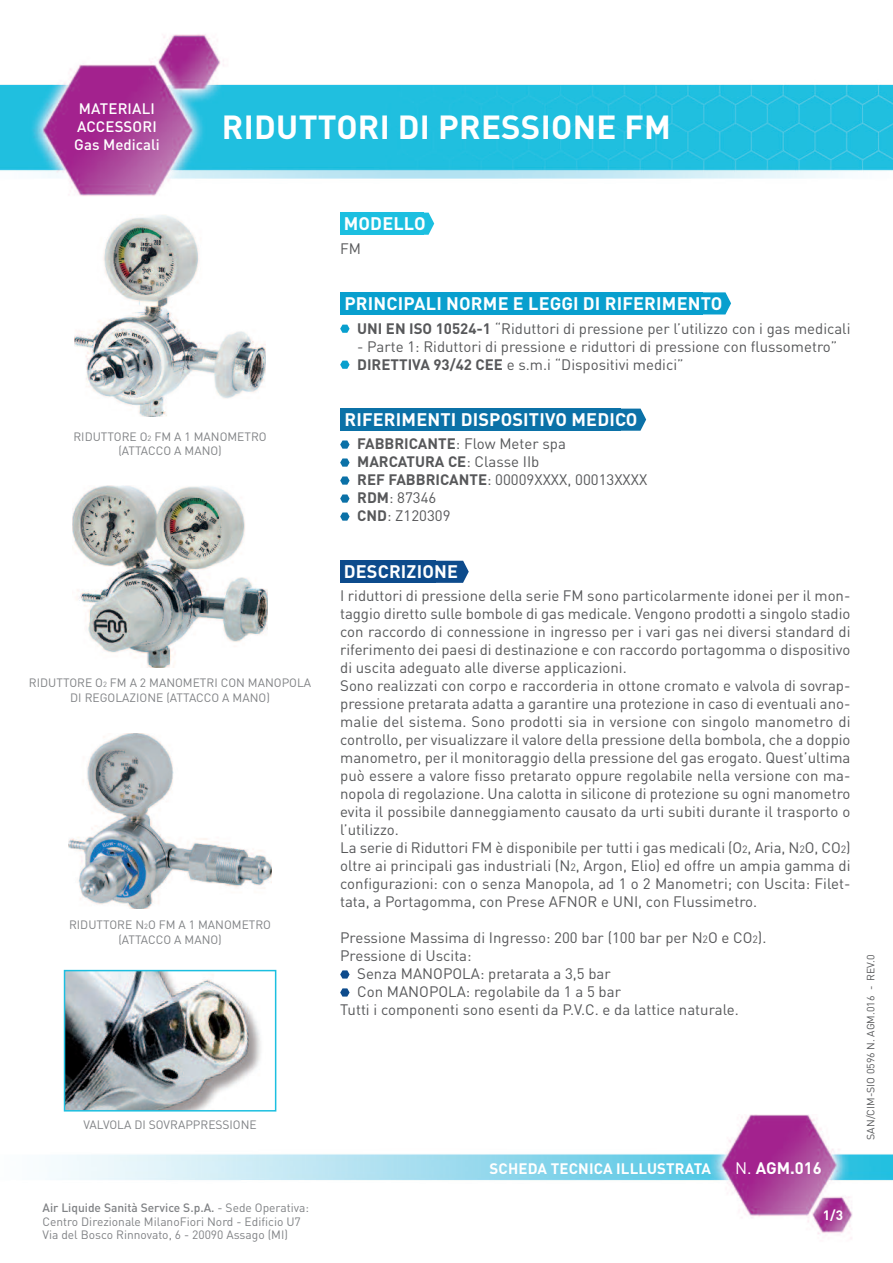
<style>
.page{position:relative;width:893px;height:1263px;background:#fff}
.page>*{position:absolute;margin:0;border:0;box-sizing:border-box;transform-origin:0 0}
.t1{font:700 33px "DINOT";letter-spacing:.01em;color:#fff}
.t2{font:700 18px "DINOT";letter-spacing:.01em;color:#fff}
.t3{font:700 16.5px "DINOT";color:#fff}
.t4{font:15px/18px "DINOT";color:#57585a}
.t5{font:500 15px/18px "DINOT";letter-spacing:.01em;color:#fff;text-align:center}
.t6{font:700 15px "DINOT";letter-spacing:.01em;color:#fff}
.t7{font:700 13.5px "DINOT";color:#fff}
.t8{font:12px/14.4px "DINOT";color:#808285;text-align:center}
.t9{font:10.5px "DINOT";color:#57585a}
.s1{font-size:7.5px}
.s2{font-weight:500}
.s3{font-weight:700}
.s4{font-size:10.5px}
.s5{font-weight:400}
</style>
<div class="page">
<img style="left:49px;top:1115px;width:844px;height:124px">
<img style="left:0;top:34px;width:893px;height:162px">
<div style="left:340px;top:409px;width:281px;height:22px;background:#0b71a7"></div>
<svg style="left:424px;top:213px;width:10px;height:22px"></svg>
<div style="left:340px;top:213px;width:84px;height:22px;background:#1cbfe0"></div>
<svg style="left:621px;top:409px;width:25px;height:22px"></svg>
<svg style="left:436px;top:561px;width:33px;height:22px"></svg>
<div style="left:340px;top:561px;width:96px;height:22px;background:#0d4b8c"></div>
<div style="left:340px;top:292px;width:362px;height:22px;background:#089fce"></div>
<svg style="left:702px;top:292px;width:29px;height:22px"></svg>
<svg style="left:340px;top:325px;width:10px;height:8px"></svg>
<svg style="left:340px;top:361px;width:10px;height:8px"></svg>
<svg style="left:340px;top:440px;width:10px;height:9px"></svg>
<svg style="left:340px;top:458px;width:10px;height:9px"></svg>
<svg style="left:340px;top:476px;width:10px;height:9px"></svg>
<svg style="left:340px;top:494px;width:10px;height:9px"></svg>
<svg style="left:340px;top:512px;width:10px;height:9px"></svg>
<svg style="left:340px;top:970px;width:10px;height:8px"></svg>
<svg style="left:340px;top:988px;width:10px;height:8px"></svg>
<img style="left:75px;top:215px;width:190px;height:201px">
<img style="left:72px;top:485px;width:196px;height:182px">
<img style="left:69px;top:733px;width:202px;height:176px">
<img style="left:67px;top:973px;width:194px;height:135px">
<div style="left:64px;top:970px;width:212px;height:141px;border:2px solid #1cbfe0"></div>
<p class="t5" style="left:74px;top:101px;width:87px">MATERIALI<br>ACCESSORI<br>Gas Medicali</p>
<h1 class="t1" style="left:222px;top:116px;width:451px">RIDUTTORI DI PRESSIONE FM</h1>
<p class="t8" style="left:73px;top:430px;width:195px">RIDUTTORE O<span class="s1">2</span> FM A 1 MANOMETRO (ATTACCO A MANO)</p>
<p class="t8" style="left:29px;top:677px;width:284px">RIDUTTORE O<span class="s1">2</span> FM A 2 MANOMETRI CON MANOPOLA<br>DI REGOLAZIONE (ATTACCO A MANO)</p>
<p class="t8" style="left:69px;top:919px;width:204px">RIDUTTORE N<span class="s1">2</span>O FM A 1 MANOMETRO (ATTACCO A MANO)</p>
<p class="t8" style="left:84px;top:1119px;width:175px">VALVOLA DI SOVRAPPRESSIONE</p>
<p class="t8" style="left:43px;top:1202px;width:268px;line-height:13.5px;text-align:left"><span class="s2">Air Liquide Sanità Service S.p.A.</span> - Sede Operativa:<br>Centro Direzionale MilanoFiori Nord - Edificio U7<br>Via del Bosco Rinnovato, 6 - 20090 Assago (MI)</p>
<p class="t2" style="left:344px;top:217px;width:83px">MODELLO</p>
<p class="t4" style="left:340px;top:241px;width:22px">FM</p>
<p class="t2" style="left:344px;top:297px;width:379px">PRINCIPALI NORME E LEGGI DI RIFERIMENTO</p>
<p class="t4" style="left:357px;top:321px;width:495px"><span class="s3">UNI EN ISO 10524-1</span> “Riduttori di pressione per l’utilizzo con i gas medicali</p>
<p class="t4" style="left:357px;top:339px;width:482px">- Parte 1: Riduttori di pressione e riduttori di pressione con flussometro”<br><span class="s3">DIRETTIVA 93/42 CEE</span> e s.m.i “Dispositivi medici”</p>
<p class="t2" style="left:344px;top:413px;width:294px">RIFERIMENTI DISPOSITIVO MEDICO</p>
<p class="t4" style="left:357px;top:437px;width:292px"><span class="s3">FABBRICANTE</span>: Flow Meter spa<br><span class="s3">MARCATURA CE</span>: Classe IIb<br><span class="s3">REF FABBRICANTE</span>: 00009XXXX, 00013XXXX<br><span class="s3">RDM</span>: 87346<br><span class="s3">CND</span>: Z120309</p>
<p class="t2" style="left:344px;top:565px;width:116px">DESCRIZIONE</p>
<p class="t4" style="left:340px;top:589px;width:512px">I riduttori di pressione della serie FM sono particolarmente idonei per il mon&shy;taggio diretto sulle bombole di gas medicale. Vengono prodotti a singolo stadio con raccordo di connessione in ingresso per i vari gas nei diversi standard di riferimento dei paesi di destinazione e con raccordo portagomma o dispositivo di uscita adeguato alle diverse applicazioni.<br>Sono realizzati con corpo e raccorderia in ottone cromato e valvola di sovrap&shy;pressione pretarata adatta a garantire una protezione in caso di eventuali ano&shy;malie del sistema. Sono prodotti sia in versione con singolo manometro di controllo, per visualizzare il valore della pressione della bombola, che a doppio manometro, per il monitoraggio della pressione del gas erogato. Quest’ultima può essere a valore fisso pretarato oppure regolabile nella versione con ma&shy;nopola di regolazione. Una calotta in silicone di protezione su ogni manometro evita il possibile danneggiamento causato da urti subiti durante il trasporto o l’utilizzo.<br>La serie di Riduttori FM è disponibile per tutti i gas medicali (O<span class="s4">2</span>, Aria, N<span class="s4">2</span>O, CO<span class="s4">2</span>) oltre ai principali gas industriali (N<span class="s4">2</span>, Argon, Elio) ed offre un ampia gamma di configurazioni: con o senza Manopola, ad 1 o 2 Manometri; con Uscita: Filet&shy;tata, a Portagomma, con Prese AFNOR e UNI, con Flussimetro.</p>
<p class="t4" style="left:340px;top:931px;width:428px">Pressione Massima di Ingresso: 200 bar (100 bar per N<span class="s4">2</span>O e CO<span class="s4">2</span>).</p>
<p class="t4" style="left:340px;top:949px;width:133px">Pressione di Uscita:</p>
<p class="t4" style="left:357px;top:967px;width:255px">Senza MANOPOLA: pretarata a 3,5 bar</p>
<p class="t4" style="left:357px;top:985px;width:265px">Con MANOPOLA: regolabile da 1 a 5 bar</p>
<p class="t4" style="left:340px;top:1003px;width:400px">Tutti i componenti sono esenti da P.V.C. e da lattice naturale.</p>
<p class="t6" style="left:490px;top:1164px;width:223px">SCHEDA TECNICA ILLLUSTRATA</p>
<p class="t3" style="left:735px;top:1162px;width:88px"><span class="s5">N.</span> AGM.016</p>
<p class="t7" style="left:823px;top:1210px;width:22px">1/3</p>
<p class="t9" style="left:867px;top:1140px;width:187px;rotate:-90deg">SAN/CIM-SIO 0596 N. AGM.016 - REV.0</p>
</div>
